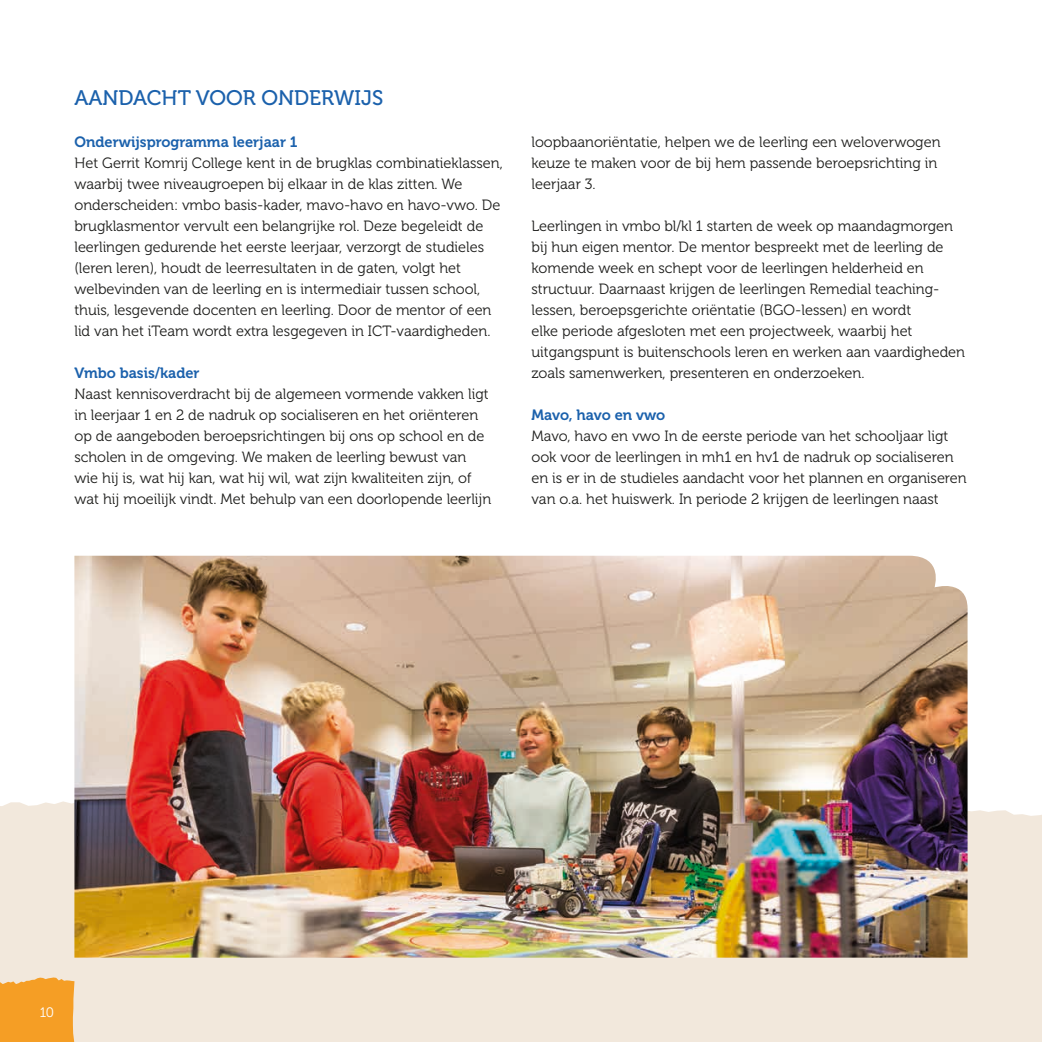
<style>
.page{position:relative;width:1042px;height:1042px;background:#fff}
.page>*{position:absolute;margin:0;border:0;box-sizing:border-box;transform-origin:0 0}
.t1{font:21px "Museo 500";color:#1b61ac}
.t2{font:14.88px/21px "Museo 300";color:#1d1d1b}
.t3{font:14.88px "Museo 700";color:#1b61ac}
.t4{font:13.65px "Museo 300";color:#fff}
</style>
<div class="page">
<div style="left:0;top:794px;width:1042px;height:248px;background:#f2e8dc"></div>
<img style="left:74px;top:556px;width:893px;height:401px">
<svg style="left:0;top:977px;width:75px;height:65px;background:#f4a332"></svg>
<h1 class="t1" style="left:74px;top:86px;width:310px">AANDACHT VOOR ONDERWIJS</h1>
<p class="t3" style="left:74px;top:134px;width:225px">Onderwijsprogramma leerjaar 1</p>
<p class="t2" style="left:74px;top:153px;width:430px">Het Gerrit Komrij College kent in de brugklas combinatieklassen, waarbij twee niveaugroepen bij elkaar in de klas zitten. We onderscheiden: vmbo basis-kader, mavo-havo en havo-vwo. De brugklasmentor vervult een belangrijke rol. Deze begeleidt de leerlingen gedurende het eerste leerjaar, verzorgt de studieles (leren leren), houdt de leerresultaten in de gaten, volgt het welbevinden van de leerling en is intermediair tussen school, thuis, lesgevende docenten en leerling. Door de mentor of een lid van het iTeam wordt extra lesgegeven in ICT-vaardigheden.</p>
<p class="t3" style="left:74px;top:365px;width:127px">Vmbo basis/kader</p>
<p class="t2" style="left:74px;top:384px;width:418px">Naast kennisoverdracht bij de algemeen vormende vakken ligt in leerjaar 1 en 2 de nadruk op socialiseren en het oriënteren op de aangeboden beroepsrichtingen bij ons op school en de scholen in de omgeving. We maken de leerling bewust van wie hij is, wat hij kan, wat hij wil, wat zijn kwaliteiten zijn, of wat hij moeilijk vindt. Met behulp van een doorlopende leerlijn</p>
<p class="t2" style="left:531px;top:132px;width:410px">loopbaanoriëntatie, helpen we de leerling een weloverwogen keuze te maken voor de bij hem passende beroepsrichting in leerjaar 3.</p>
<p class="t2" style="left:531px;top:216px;width:435px">Leerlingen in vmbo bl/kl 1 starten de week op maandagmorgen bij hun eigen mentor. De mentor bespreekt met de leerling de komende week en schept voor de leerlingen helderheid en structuur. Daarnaast krijgen de leerlingen Remedial teaching&shy;lessen, beroepsgerichte oriëntatie (BGO-lessen) en wordt<br>elke periode afgesloten met een projectweek, waarbij het uitgangspunt is buitenschools leren en werken aan vaardigheden zoals samenwerken, presenteren en onderzoeken.</p>
<p class="t3" style="left:531px;top:407px;width:135px">Mavo, havo en vwo</p>
<p class="t2" style="left:531px;top:426px;width:437px">Mavo, havo en vwo In de eerste periode van het schooljaar ligt ook voor de leerlingen in mh1 en hv1 de nadruk op socialiseren en is er in de studieles aandacht voor het plannen en organiseren van o.a. het huiswerk. In periode 2 krijgen de leerlingen naast</p>
<p class="t4" style="left:40px;top:1005px;width:16px">10</p>
</div>
